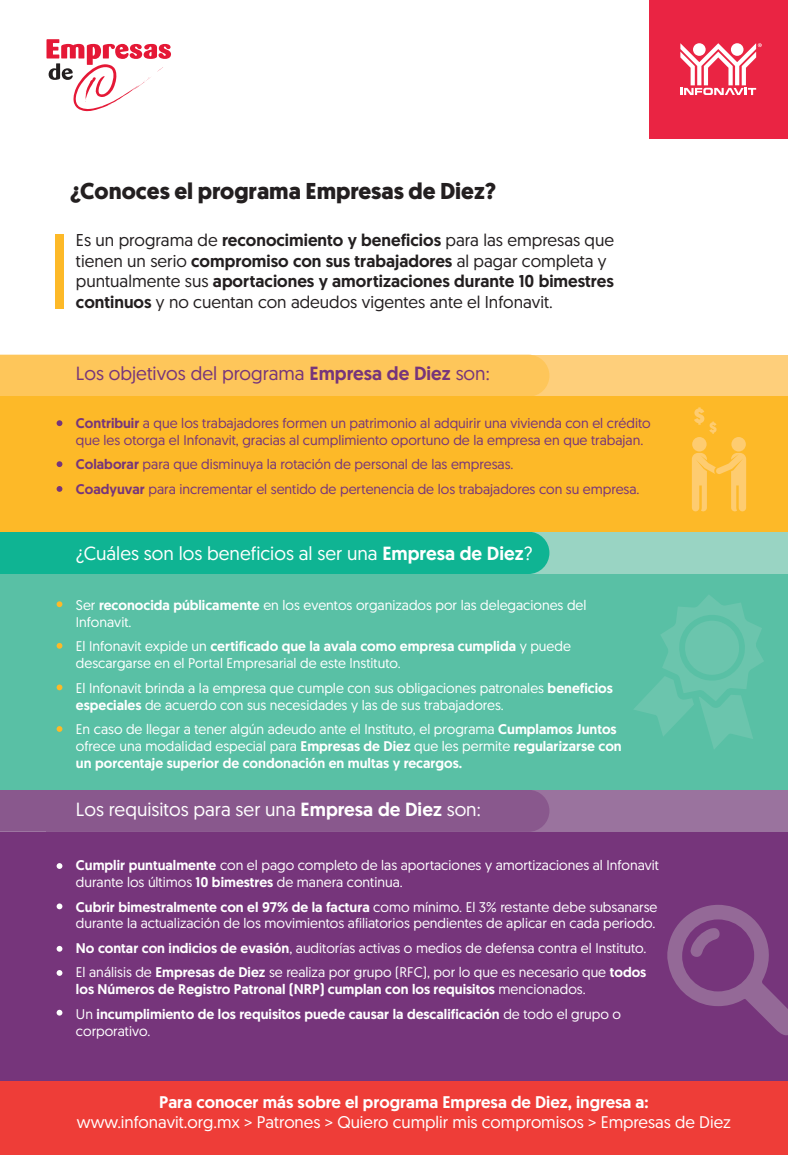
<style>
.page{position:relative;width:788px;height:1155px;background:#fff}
.page>*{position:absolute;margin:0;border:0;box-sizing:border-box;transform-origin:0 0}
.t1{font:700 22.92px "Geomanist";color:#231f20}
.t2{font:19.04px "Geomanist";color:#fff}
.t3{font:19.04px "Geomanist";color:#76357b}
.t4{font:17.15px/20.6px "Geomanist";color:#231f20}
.t5{font:16.87px "Geomanist";color:#fff}
.t6{font:500 16.87px "Geomanist";color:#fff}
.t7{font:14px/16.8px "Geomanist";color:#fff}
.t8{font:14px/16.8px "Geomanist";color:#76357b}
.t9{font:500 14px/24.5px "Geomanist";color:#fff}
.s1{font-weight:500}
.s2{font-weight:400}
</style>
<div class="page">
<div style="left:46px;top:355px;width:742px;height:42px;background:#fecf7b"></div>
<div style="left:46px;top:532px;width:742px;height:42px;background:#99d4c3"></div>
<div style="left:46px;top:790px;width:742px;height:42px;background:#9a739e"></div>
<div style="left:0;top:355px;width:549px;height:42px;background:#fec65a"></div>
<div style="left:0;top:532px;width:549px;height:42px;background:#0fb493"></div>
<div style="left:0;top:790px;width:549px;height:42px;background:#89588d"></div>
<div style="left:0;top:397px;width:788px;height:135px;background:#fdb928"></div>
<div style="left:0;top:574px;width:788px;height:216px;background:#59c0a5"></div>
<div style="left:0;top:832px;width:788px;height:249px;background:#76357b"></div>
<svg style="left:634px;top:595px;width:130px;height:154px"></svg>
<div style="left:55px;top:234px;width:9px;height:74px;background:#fdb928"></div>
<div style="left:649px;top:0;width:139px;height:138px;background:#ea2443"></div>
<svg style="left:680px;top:43px;width:81px;height:52px"></svg>
<svg style="left:57px;top:420px;width:5px;height:6px"></svg>
<svg style="left:57px;top:461px;width:5px;height:6px"></svg>
<svg style="left:57px;top:486px;width:5px;height:6px"></svg>
<div style="left:0;top:1081px;width:788px;height:74px;background:#ee3d38"></div>
<svg style="left:57px;top:601px;width:5px;height:6px"></svg>
<svg style="left:57px;top:643px;width:5px;height:6px"></svg>
<svg style="left:57px;top:685px;width:5px;height:5px"></svg>
<svg style="left:57px;top:726px;width:5px;height:6px"></svg>
<svg style="left:57px;top:863px;width:5px;height:6px"></svg>
<svg style="left:57px;top:903px;width:5px;height:6px"></svg>
<svg style="left:57px;top:946px;width:5px;height:6px"></svg>
<svg style="left:57px;top:970px;width:5px;height:6px"></svg>
<svg style="left:57px;top:1010px;width:5px;height:6px"></svg>
<svg style="left:46px;top:39px;width:125px;height:73px"></svg>
<svg style="left:667px;top:905px;width:121px;height:130px"></svg>
<div style="left:731px;top:437px;width:14px;height:15px;background:#fecc70;border-radius:50%"></div>
<div style="left:692px;top:437px;width:14px;height:15px;background:#fecc70;border-radius:50%"></div>
<svg style="left:692px;top:453px;width:54px;height:58px"></svg>
<svg style="left:694px;top:407px;width:22px;height:27px"></svg>
<h1 class="t1" style="left:70px;top:176px;width:427px">¿Conoces el programa Empresas de Diez?</h1>
<p class="t4" style="left:76px;top:229px;width:539px">Es un programa de <span class="s1">reconocimiento y beneficios</span> para las empresas que tienen un serio <span class="s1">compromiso con sus trabajadores</span> al pagar completa y puntualmente sus <span class="s1">aportaciones y amortizaciones durante 10 bimestres continuos</span> y no cuentan con adeudos vigentes ante el Infonavit.</p>
<h2 class="t3" style="left:76px;top:361px;width:415px">Los objetivos del programa <span class="s1">Empresa de Diez</span> son:</h2>
<p class="t8" style="left:76px;top:414px;width:576px"><span class="s1">Contribuir</span> a que los trabajadores formen un patrimonio al adquirir una vivienda con el crédito que les otorga el Infonavit, gracias al cumplimiento oportuno de la empresa en que trabajan.</p>
<p class="t8" style="left:76px;top:452px;width:565px;line-height:24.5px"><span class="s1">Colaborar</span> para que disminuya la rotación de personal de las empresas.<br><span class="s1">Coadyuvar</span> para incrementar el sentido de pertenencia de los trabajadores con su empresa.</p>
<h2 class="t2" style="left:76px;top:541px;width:458px">¿Cuáles son los beneficios al ser una <span class="s1">Empresa de Diez</span>?</h2>
<p class="t7" style="left:76px;top:596px;width:512px">Ser <span class="s1">reconocida públicamente</span> en los eventos organizados por las delegaciones del<br>Infonavit.</p>
<p class="t7" style="left:76px;top:638px;width:496px">El Infonavit expide un <span class="s1">certificado que la avala como empresa cumplida</span> y puede descargarse en el Portal Empresarial de este Instituto.</p>
<p class="t7" style="left:76px;top:679px;width:538px">El Infonavit brinda a la empresa que cumple con sus obligaciones patronales <span class="s1">beneficios especiales</span> de acuerdo con sus necesidades y las de sus trabajadores.</p>
<p class="t7" style="left:76px;top:720px;width:547px">En caso de llegar a tener algún adeudo ante el Instituto, el programa <span class="s1">Cumplamos Juntos </span>ofrece una modalidad especial para <span class="s1">Empresas de Diez</span> que les permite <span class="s1">regularizarse con un porcentaje superior de condonación en multas y recargos.</span></p>
<h2 class="t2" style="left:76px;top:797px;width:406px">Los requisitos para ser una <span class="s1">Empresa de Diez</span> son:</h2>
<p class="t7" style="left:76px;top:857px;width:584px"><span class="s1">Cumplir puntualmente</span> con el pago completo de las aportaciones y amortizaciones al Infonavit durante los últimos <span class="s1">10 bimestres</span> de manera continua.</p>
<p class="t7" style="left:76px;top:898px;width:583px"><span class="s1">Cubrir bimestralmente con el 97% de la factura</span> como mínimo. El 3% restante debe subsanarse durante la actualización de los movimientos afiliatorios pendientes de aplicar en cada periodo.</p>
<p class="t7" style="left:76px;top:935px;width:572px;line-height:24.5px"><span class="s1">No contar con indicios de evasión</span>, auditorías activas o medios de defensa contra el Instituto.<br>El análisis de <span class="s1">Empresas de Diez</span> se realiza por grupo (RFC), por lo que es necesario que <span class="s1">todos</span></p>
<p class="t9" style="left:76px;top:977px;width:546px">los Números de Registro Patronal (NRP) cumplan con los requisitos <span class="s2">mencionados.<br>Un</span> incumplimiento de los requisitos puede causar la descalificación <span class="s2">de todo el grupo o</span></p>
<p class="t7" style="left:76px;top:1022px;width:76px">corporativo.</p>
<p class="t6" style="left:159px;top:1091px;width:491px">Para conocer más sobre el programa Empresa de Diez, ingresa a:</p>
<p class="t5" style="left:77px;top:1111px;width:655px">www.infonavit.org.mx &gt; Patrones &gt; Quiero cumplir mis compromisos &gt; Empresas de Diez</p>
</div>
